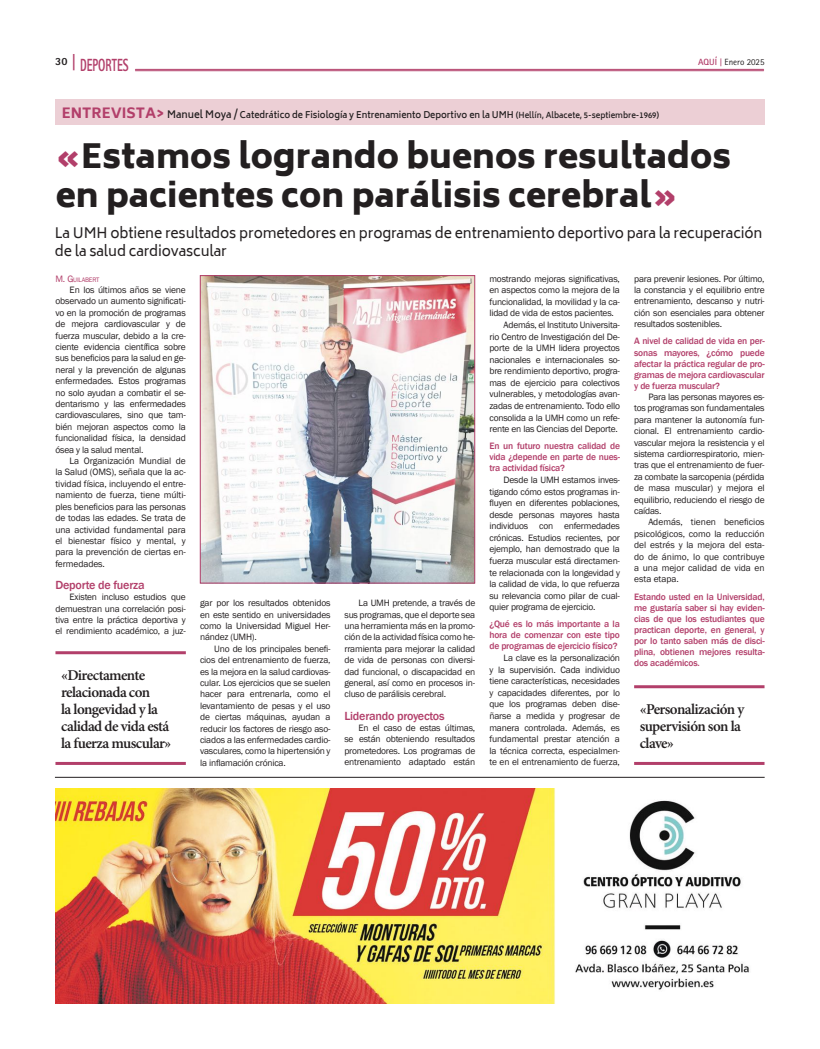
<style>
.page{position:relative;width:820px;height:1049px;background:#fff}
.page>*{position:absolute;margin:0;border:0;box-sizing:border-box;transform-origin:0 0}
.t1{font:900 33px/39.6px "Biryani";color:#231f20}
.t2{font:800 17.6px "Rotis Sans Serif Std";color:#b23f6a;scale:.64 1}
.t3{font:600 15px/17px "Minion Pro";letter-spacing:-.04em;color:#231f20}
.t4{font:14px/18px "Biryani";letter-spacing:-.01em;color:#231f20}
.t5{font:500 12.1px "Franklin Gothic";letter-spacing:-.02em;color:#b23f6a}
.t6{font:800 11px "Rotis Sans Serif Std";color:#231f20}
.t7{font:9.5px/11.4px "Franklin Gothic";letter-spacing:-.02em;color:#231f20;text-align:justify}
.t8{font:500 9.5px/11px "Franklin Gothic";letter-spacing:-.02em;color:#b23f6a;text-align:justify}
.t9{font:600 9px "Biryani";color:#231f20}
.t10{font:9px "Rotis Sans Serif Std";color:#231f20}
.t11{font:6.7px "Franklin Gothic";letter-spacing:-.03em;color:#b23f6a}
.s1{font-size:18.2px}
.s2{font-weight:700;color:#b23f6a}
.s3{font-family:"Rotis Serif Std";font-weight:700;color:#b23f6a}
.s4{font-weight:800;font-size:14px;color:#b23f6a}
.s5{font-size:10px}
.s6{font-size:8px}
.s7{color:#b23f6a}
.s8{font-size:9.5px}
</style>
<div class="page">
<img style="left:202px;top:277px;width:271px;height:304px">
<div style="left:200px;top:275px;width:275px;height:308px;border:1px solid #b23f6a"></div>
<hr style="left:135px;top:69px;width:628px;height:1px;background:#b23f6a">
<hr style="left:135px;top:71px;width:628px;height:1px;background:#b23f6a">
<hr style="left:55px;top:651px;width:131px;height:3px;background:#b23f6a">
<hr style="left:55px;top:762px;width:131px;height:3px;background:#b23f6a">
<hr style="left:634px;top:685px;width:130px;height:3px;background:#b23f6a">
<hr style="left:634px;top:762px;width:130px;height:3px;background:#b23f6a">
<hr style="left:55px;top:777px;width:709px;height:1px;background:#231f20">
<div style="left:55px;top:99px;width:709px;height:26px;background:#eccfd5"></div>
<img style="left:55px;top:788px;width:695px;height:215px">
<h2 class="t2" style="left:72px;top:54px;width:90px"><span class="s1">|</span> DEPORTES</h2>
<p class="t6" style="left:55px;top:54px;width:14px">30</p>
<p class="t10" style="left:697px;top:57px;width:68px"><span class="s2">AQUÍ</span> <span class="s3">|</span> Enero 2025</p>
<p class="t9" style="left:62px;top:109px;width:599px"><span class="s4">ENTREVISTA&gt;</span> <span class="s5">Manuel Moya /</span> Catedrático de Fisiología y Entrenamiento Deportivo en la UMH <span class="s6">(Hellín, Albacete, 5-septiembre-1969)</span></p>
<h1 class="t1" style="left:56px;top:137px;width:676px"><span class="s7">«</span>Estamos logrando buenos resultados en pacientes con parálisis cerebral<span class="s7">»</span></h1>
<h3 class="t4" style="left:55px;top:224px;width:708px">La UMH obtiene resultados prometedores en programas de entrenamiento deportivo para la recuperación de la salud cardiovascular</h3>
<p class="t11" style="left:55px;top:275px;width:45px"><span class="s8">M. G</span>UILABERT</p>
<p class="t7" style="left:55px;top:284px;width:132px;text-indent:14px">En los últimos años se viene observado un aumento significati&shy;vo en la promoción de programas de mejora cardiovascular y de fuerza muscular, debido a la cre&shy;ciente evidencia científica sobre sus beneficios para la salud en ge&shy;neral y la prevención de algunas enfermedades. Estos programas no solo ayudan a combatir el se&shy;dentarismo y las enfermedades cardiovasculares, sino que tam&shy;bién mejoran aspectos como la funcionalidad física, la densidad ósea y la salud mental.</p>
<p class="t7" style="left:55px;top:455px;width:132px;text-indent:14px">La Organización Mundial de la Salud (OMS), señala que la ac&shy;tividad física, incluyendo el entre&shy;namiento de fuerza, tiene múlti&shy;ples beneficios para las personas de todas las edades. Se trata de una actividad fundamental para el bienestar físico y mental, y para la prevención de ciertas en&shy;fermedades.</p>
<p class="t5" style="left:55px;top:577px;width:91px">Deporte de fuerza</p>
<p class="t7" style="left:55px;top:591px;width:132px;text-indent:14px">Existen incluso estudios que demuestran una correlación posi&shy;tiva entre la práctica deportiva y el rendimiento académico, a juz-</p>
<h3 class="t3" style="left:61px;top:667px;width:112px">«Directamente relacionada con<br>la longevidad y la calidad de vida está la fuerza muscular»</h3>
<p class="t7" style="left:200px;top:597px;width:132px">gar por los resultados obtenidos en este sentido en universidades como la Universidad Miguel Her&shy;nández (UMH).</p>
<p class="t7" style="left:200px;top:643px;width:132px;text-indent:14px">Uno de los principales benefi&shy;cios del entrenamiento de fuerza, es la mejora en la salud cardiovas&shy;cular. Los ejercicios que se suelen hacer para entrenarla, como el levantamiento de pesas y el uso de ciertas máquinas, ayudan a reducir los factores de riesgo aso&shy;ciados a las enfermedades cardio&shy;vasculares, como la hipertensión y la inflamación crónica.</p>
<p class="t7" style="left:344px;top:598px;width:132px;text-indent:14px">La UMH pretende, a través de sus programas, que el deporte sea una herramienta más en la promo&shy;ción de la actividad física como he&shy;rramienta para mejorar la calidad de vida de personas con diversi&shy;dad funcional, o discapacidad en general, así como en procesos in&shy;cluso de parálisis cerebral.</p>
<p class="t5" style="left:344px;top:708px;width:102px">Liderando proyectos</p>
<p class="t7" style="left:344px;top:722px;width:132px;text-indent:14px">En el caso de estas últimas, se están obteniendo resultados prometedores. Los programas de entrenamiento adaptado están</p>
<p class="t7" style="left:489px;top:273px;width:132px">mostrando mejoras significativas,</p>
<p class="t7" style="left:489px;top:285px;width:132px">en aspectos como la mejora de la</p>
<p class="t7" style="left:489px;top:296px;width:132px">funcionalidad, la movilidad y la ca-</p>
<p class="t7" style="left:489px;top:308px;width:126px">lidad de vida de estos pacientes.</p>
<p class="t7" style="left:503px;top:319px;width:118px">Además, el Instituto Universita-</p>
<p class="t7" style="left:489px;top:331px;width:132px">rio Centro de Investigación del De-</p>
<p class="t7" style="left:489px;top:342px;width:132px">porte de la UMH lidera proyectos</p>
<p class="t7" style="left:489px;top:354px;width:132px">nacionales e internacionales so-</p>
<p class="t7" style="left:489px;top:366px;width:132px">bre rendimiento deportivo, progra-</p>
<p class="t7" style="left:489px;top:377px;width:132px">mas de ejercicio para colectivos</p>
<p class="t7" style="left:489px;top:389px;width:132px">vulnerables, y metodologías avan-</p>
<p class="t7" style="left:489px;top:400px;width:132px">zadas de entrenamiento. Todo ello</p>
<p class="t7" style="left:489px;top:412px;width:132px">consolida a la UMH como un refe-</p>
<p class="t7" style="left:489px;top:423px;width:130px">rente en las Ciencias del Deporte.</p>
<p class="t8" style="left:489px;top:440px;width:132px">En un futuro nuestra calidad de vida ¿depende en parte de nues&shy;tra actividad física?</p>
<p class="t7" style="left:489px;top:474px;width:132px;text-indent:14px">Desde la UMH estamos inves&shy;tigando cómo estos programas in&shy;fluyen en diferentes poblaciones, desde personas mayores hasta individuos con enfermedades crónicas. Estudios recientes, por ejemplo, han demostrado que la fuerza muscular está directamen&shy;te relacionada con la longevidad y la calidad de vida, lo que refuerza su relevancia como pilar de cual&shy;quier programa de ejercicio.</p>
<p class="t8" style="left:489px;top:618px;width:132px">¿Qué es lo más importante a la hora de comenzar con este tipo de programas de ejercicio físico?</p>
<p class="t7" style="left:489px;top:652px;width:132px;text-indent:14px">La clave es la personalización y la supervisión. Cada individuo tiene características, necesidades y capacidades diferentes, por lo que los programas deben dise&shy;ñarse a medida y progresar de manera controlada. Además, es fundamental prestar atención a la técnica correcta, especialmen&shy;te en el entrenamiento de fuerza,</p>
<p class="t7" style="left:634px;top:273px;width:132px">para prevenir lesiones. Por último, la constancia y el equilibrio entre entrenamiento, descanso y nutri&shy;ción son esenciales para obtener resultados sostenibles.</p>
<p class="t8" style="left:634px;top:336px;width:132px">A nivel de calidad de vida en per&shy;sonas mayores, ¿cómo puede afectar la práctica regular de pro&shy;gramas de mejora cardiovascular y de fuerza muscular?</p>
<p class="t7" style="left:634px;top:391px;width:132px;text-indent:14px">Para las personas mayores es&shy;tos programas son fundamentales para mantener la autonomía fun&shy;cional. El entrenamiento cardio&shy;vascular mejora la resistencia y el sistema cardiorrespiratorio, mien&shy;tras que el entrenamiento de fuer&shy;za combate la sarcopenia (pérdida de masa muscular) y mejora el equilibrio, reduciendo el riesgo de caídas.</p>
<p class="t7" style="left:634px;top:517px;width:132px;text-indent:14px">Además, tienen beneficios psicológicos, como la reducción del estrés y la mejora del esta&shy;do de ánimo, lo que contribuye a una mejor calidad de vida en esta etapa.</p>
<p class="t8" style="left:634px;top:591px;width:132px">Estando usted en la Universidad, me gustaría saber si hay eviden&shy;cias de que los estudiantes que practican deporte, en general, y por lo tanto saben más de disci&shy;plina, obtienen mejores resulta&shy;dos académicos.</p>
<h3 class="t3" style="left:639px;top:701px;width:106px">«Personalización y supervisión son la clave»</h3>
</div>
